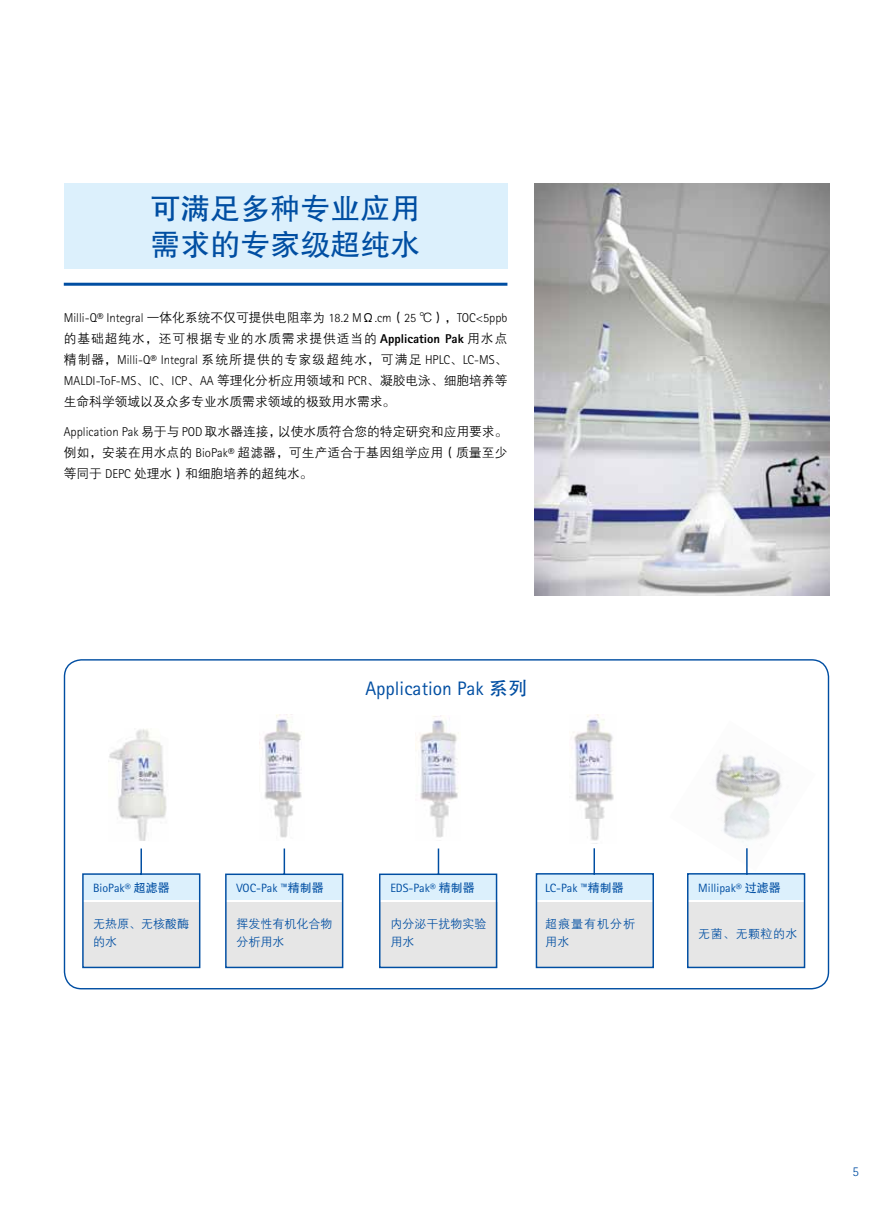
<style>
.page{position:relative;width:893px;height:1212px;background:#fff}
.page>*{position:absolute;margin:0;border:0;box-sizing:border-box;transform-origin:0 0}
.t1{font:30px/36px "FZHTJW GB1 0";color:#004ea2}
.t2{font:19.5px "Merck Sans Serif Pro";color:#004ea2}
.t3{font:300 13.5px "Merck Sans Serif Pro";color:#004ea2}
.t4{font:12.75px/21px "FZZDXJW GB1 0";color:#000}
.t5{font:300 12.75px "Merck Sans Serif Pro";color:#000}
.t6{font:12.75px "FZZDXJW GB1 0";letter-spacing:.075em;color:#000}
.t7{font:12px "Merck Sans Serif Pro";color:#004ea2}
.t8{font:12px/18px "FZZDXJW GB1 0";color:#004ea2}
.t9{font:12px/18px "FZZDXJW GB1 0";letter-spacing:.085em;color:#004ea2}
.s1{font-family:"FZZDXJW GB1 0";font-weight:400}
.s2{font-family:"Merck Sans Serif Pro";font-weight:800}
.s3{font-family:"Merck Sans Serif Pro";font-weight:300}
.s4{font-family:"FZHTJW GB1 0"}
</style>
<div class="page">
<hr style="left:64px;top:283px;width:443px;height:3px;background:#004ea2">
<div style="left:64px;top:184px;width:443px;height:85px;background:#dcf0fc"></div>
<img style="left:534px;top:184px;width:295px;height:411px">
<img style="left:715px;top:754px;width:67px;height:88px">
<img style="left:108px;top:729px;width:59px;height:112px">
<svg style="left:82px;top:848px;width:119px;height:121px"></svg>
<img style="left:264px;top:715px;width:38px;height:123px">
<svg style="left:225px;top:848px;width:119px;height:121px"></svg>
<svg style="left:379px;top:848px;width:119px;height:121px"></svg>
<img style="left:415px;top:716px;width:44px;height:122px">
<svg style="left:535px;top:848px;width:119px;height:121px"></svg>
<img style="left:572px;top:715px;width:42px;height:126px">
<svg style="left:687px;top:848px;width:119px;height:121px"></svg>
<h1 class="t1" style="left:151px;top:191px;width:272px">可满足多种专业应用需求的专家级超纯水</h1>
<p class="t5" style="left:64px;top:311px;width:445px">Milli-Q® Integral <span class="s1">一体化系统不仅可提供电阻率为</span> 18.2 M<span class="s1">Ω</span>.cm<span class="s1">（</span>25 <span class="s1">℃），</span>TOC&lt;5ppb</p>
<p class="t6" style="left:64px;top:332px;width:445px">的基础超纯水，还可根据专业的水质需求提供适当的 <span class="s2">Application Pak</span> 用水点</p>
<p class="t5" style="left:64px;top:353px;width:445px"><span class="s1">精制器，</span>Milli-Q® Integral <span class="s1">系统所提供的专家级超纯水，可满足</span> HPLC<span class="s1">、</span>LC-MS<span class="s1">、</span></p>
<p class="t4" style="left:64px;top:371px;width:445px"><span class="s3">MALDI-ToF-MS</span>、<span class="s3">IC</span>、<span class="s3">ICP</span>、<span class="s3">AA</span> 等理化分析应用领域和 <span class="s3">PCR</span>、凝胶电泳、细胞培养等生命科学领域以及众多专业水质需求领域的极致用水需求。</p>
<p class="t4" style="left:64px;top:421px;width:445px;text-align:justify"><span class="s3">Application Pak</span> 易于与 <span class="s3">POD</span> 取水器连接，以使水质符合您的特定研究和应用要求。例如，安装在用水点的 <span class="s3">BioPak®</span> 超滤器，可生产适合于基因组学应用（质量至少等同于 <span class="s3">DEPC</span> 处理水）和细胞培养的超纯水。</p>
<h2 class="t2" style="left:365px;top:677px;width:164px">Application Pak <span class="s4">系列</span></h2>
<p class="t7" style="left:93px;top:881px;width:78px">BioPak® <span class="s4">超滤器</span></p>
<p class="t7" style="left:236px;top:881px;width:89px">VOC-Pak ™<span class="s4">精制器</span></p>
<p class="t7" style="left:390px;top:881px;width:86px">EDS-Pak® <span class="s4">精制器</span></p>
<p class="t7" style="left:545px;top:881px;width:80px">LC-Pak ™<span class="s4">精制器</span></p>
<p class="t7" style="left:698px;top:881px;width:84px">Millipak® <span class="s4">过滤器</span></p>
<p class="t8" style="left:93px;top:915px;width:98px">无热原、无核酸酶的水</p>
<p class="t8" style="left:236px;top:915px;width:97px">挥发性有机化合物分析用水</p>
<p class="t8" style="left:390px;top:915px;width:97px">内分泌干扰物实验用水</p>
<p class="t9" style="left:545px;top:915px;width:92px">超痕量有机分析用水</p>
<p class="t8" style="left:698px;top:925px;width:101px">无菌、无颗粒的水</p>
<p class="t3" style="left:852px;top:1163px;width:8px">5</p>
</div>
